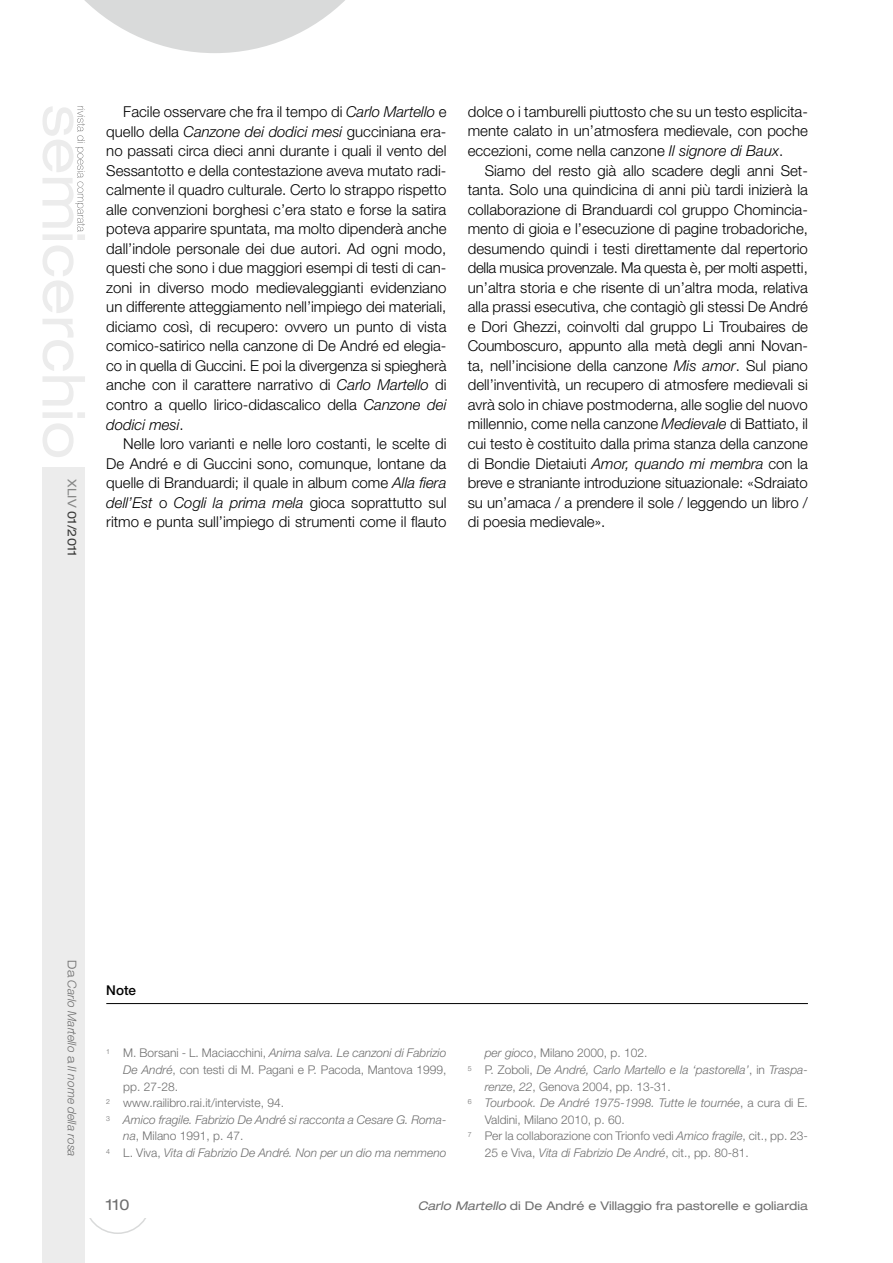
<style>
.page{position:relative;width:893px;height:1263px;background:#fff}
.page>*{position:absolute;margin:0;border:0;box-sizing:border-box;transform-origin:0 0}
.t1{font:300 15px/19.5px "Helvetica Neue LT Std";color:#000;text-align:justify}
.t2{font:expanded 15px "Helvetica Neue LT Std";color:#6e6e6e}
.t3{font:500 13.5px "Helvetica Neue LT Std";color:#000}
.t4{font:italic 300 12px "Helvetica Neue LT Std";color:#6e6e6e}
.t5{font:300 12px "Helvetica Neue LT Std";color:#6e6e6e}
.t6{font:expanded 12px "Helvetica Neue LT Std";color:#6e6e6e}
.t7{font:expanded 12px "Helvetica Neue LT Std";color:#3a3a39}
.s1{color:#868786}
.s2{font-style:italic}
.s3{font-style:normal;font-stretch:expanded}
.s4{font-style:normal}
</style>
<div class="page">
<svg style="left:84px;top:0;width:261px;height:53px"></svg>
<div style="left:43px;top:468px;width:42px;height:795px;background:#ececec"></div>
<svg style="left:43px;top:106px;width:42px;height:351px"></svg>
<hr style="left:106px;top:1003px;width:702px;height:1px;background:#000">
<p class="t7" style="left:80px;top:479px;width:79px;rotate:90deg"><span class="s1">XLIV</span> 01/2011</p>
<p class="t1" style="left:106px;top:102px;width:342px;text-indent:17px">Facile osservare che fra il tempo di <span class="s2">Carlo Martello</span> e quello della <span class="s2">Canzone dei dodici mesi</span> gucciniana era&shy;no passati circa dieci anni durante i quali il vento del Sessantotto e della contestazione aveva mutato radi&shy;calmente il quadro culturale. Certo lo strappo rispetto alle convenzioni borghesi c’era stato e forse la satira poteva apparire spuntata, ma molto dipenderà anche dall’indole personale dei due autori. Ad ogni modo, questi che sono i due maggiori esempi di testi di can&shy;zoni in diverso modo medievaleggianti evidenziano un differente atteggiamento nell’impiego dei materiali, diciamo così, di recupero: ovvero un punto di vista comico-satirico nella canzone di De André ed elegia&shy;co in quella di Guccini. E poi la divergenza si spiegherà anche con il carattere narrativo di <span class="s2">Carlo Martello</span> di contro a quello lirico-didascalico della <span class="s2">Canzone dei dodici mesi</span>.</p>
<p class="t1" style="left:106px;top:434px;width:342px;text-indent:17px">Nelle loro varianti e nelle loro costanti, le scelte di De André e di Guccini sono, comunque, lontane da quelle di Branduardi; il quale in album come <span class="s2">Alla fiera dell’Est</span> o <span class="s2">Cogli la prima mela</span> gioca soprattutto sul ritmo e punta sull’impiego di strumenti come il flauto</p>
<p class="t1" style="left:468px;top:102px;width:342px">dolce o i tamburelli piuttosto che su un testo esplicita&shy;mente calato in un’atmosfera medievale, con poche eccezioni, come nella canzone <span class="s2">Il signore di Baux</span>.</p>
<p class="t1" style="left:468px;top:160px;width:342px;text-indent:17px">Siamo del resto già allo scadere degli anni Set&shy;tanta. Solo una quindicina di anni più tardi inizierà la collaborazione di Branduardi col gruppo Chomincia&shy;mento di gioia e l’esecuzione di pagine trobadoriche, desumendo quindi i testi direttamente dal repertorio della musica provenzale. Ma questa è, per molti aspetti, un’altra storia e che risente di un’altra moda, relativa alla prassi esecutiva, che contagiò gli stessi De André e Dori Ghezzi, coinvolti dal gruppo Li Troubaires de Coumboscuro, appunto alla metà degli anni Novan&shy;ta, nell’incisione della canzone <span class="s2">Mis amor</span>. Sul piano dell’inventività, un recupero di atmosfere medievali si avrà solo in chiave postmoderna, alle soglie del nuovo millennio, come nella canzone <span class="s2">Medievale</span> di Battiato, il cui testo è costituito dalla prima stanza della canzone di Bondie Dietaiuti <span class="s2">Amor, quando mi membra</span> con la breve e straniante introduzione situazionale: «Sdraiato su un’amaca / a prendere il sole / leggendo un libro / di poesia medievale».</p>
<p class="t4" style="left:79px;top:960px;width:198px;rotate:90deg"><span class="s3">Da</span> Carlo Martello <span class="s3">a</span> Il nome della rosa</p>
<p class="t3" style="left:106px;top:982px;width:31px">Note</p>
<p class="t4" style="left:106px;top:1046px;width:342px"><sup>1</sup> <span class="s4">M. Borsani - L. Maciacchini,</span> Anima salva. Le canzoni di Fabrizio</p>
<p class="t5" style="left:123px;top:1062px;width:325px"><span class="s2">De André</span>, con testi di M. Pagani e P. Pacoda, Mantova 1999,</p>
<p class="t5" style="left:123px;top:1079px;width:56px">pp. 27-28.</p>
<p class="t5" style="left:106px;top:1095px;width:179px"><sup>2</sup> www.railibro.rai.it/interviste, 94.</p>
<p class="t4" style="left:106px;top:1112px;width:342px"><sup>3</sup> Amico fragile. Fabrizio De André si racconta a Cesare G. Roma-</p>
<p class="t5" style="left:123px;top:1128px;width:122px"><span class="s2">na</span>, Milano 1991, p. 47.</p>
<p class="t4" style="left:106px;top:1145px;width:342px"><sup>4</sup> <span class="s4">L. Viva,</span> Vita di Fabrizio De André. Non per un dio ma nemmeno</p>
<p class="t5" style="left:485px;top:1046px;width:164px"><span class="s2">per gioco</span>, Milano 2000, p. 102.</p>
<p class="t4" style="left:468px;top:1062px;width:342px"><sup>5</sup> <span class="s4">P. Zoboli,</span> De André, Carlo Martello e la ‘pastorella’<span class="s4">, in</span> Traspa-</p>
<p class="t5" style="left:485px;top:1079px;width:188px"><span class="s2">renze</span>, <span class="s2">22</span>, Genova 2004, pp. 13-31.</p>
<p class="t4" style="left:468px;top:1095px;width:342px"><sup>6</sup> Tourbook. De André 1975-1998. Tutte le tournée<span class="s4">, a cura di E.</span></p>
<p class="t5" style="left:485px;top:1112px;width:142px">Valdini, Milano 2010, p. 60.</p>
<p class="t5" style="left:468px;top:1128px;width:342px"><sup>7</sup> Per la collaborazione con Trionfo vedi <span class="s2">Amico fragile</span>, cit., pp. 23-</p>
<p class="t5" style="left:485px;top:1145px;width:266px">25 e Viva, <span class="s2">Vita di Fabrizio De André</span>, cit., pp. 80-81.</p>
<p class="t2" style="left:106px;top:1195px;width:25px">110</p>
<p class="t6" style="left:418px;top:1198px;width:392px"><span class="s2">Carlo Martello</span> di De André e Villaggio fra pastorelle e goliardia</p>
</div>
